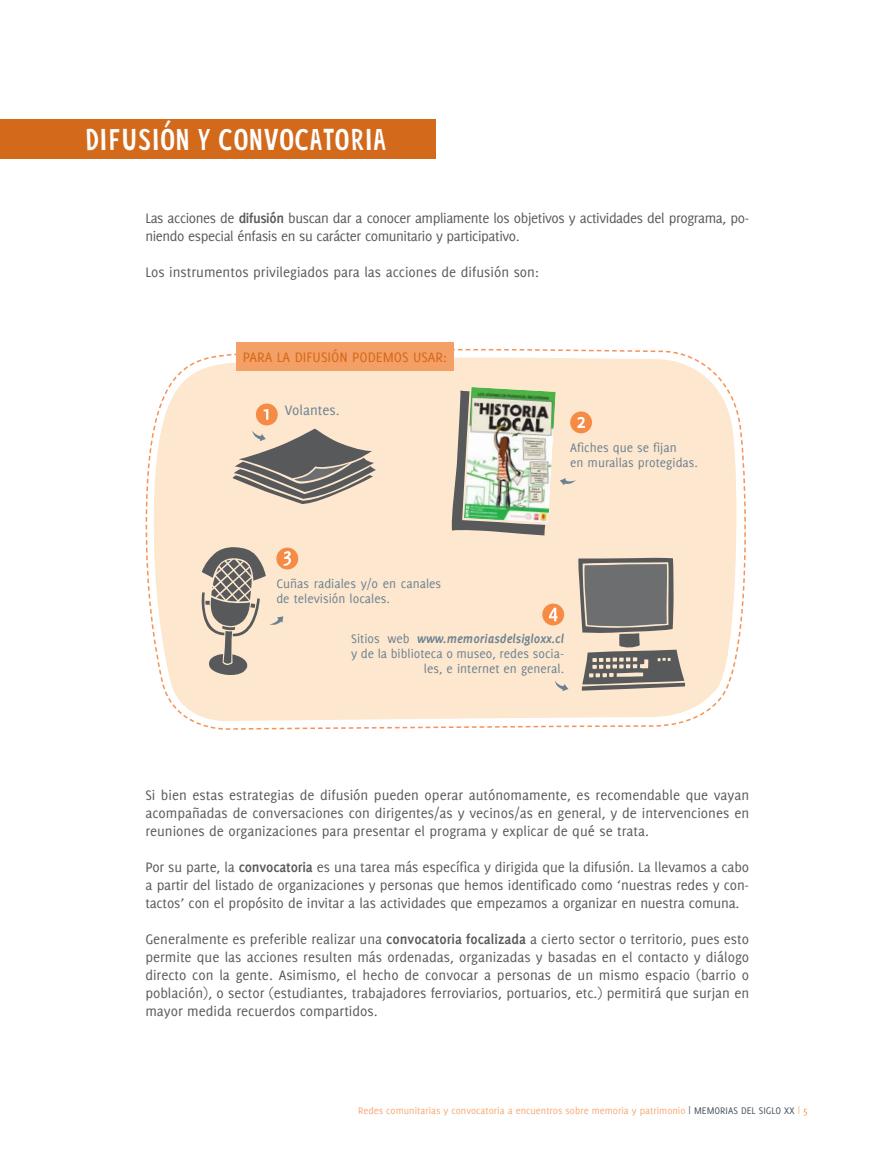
<style>
.page{position:relative;width:893px;height:1149px;background:#fff}
.page>*{position:absolute;margin:0;border:0;box-sizing:border-box;transform-origin:0 0}
.t1{font:30px "Espantamales";letter-spacing:.04em;color:#fff}
.t2{font:15px/18px "Delicious";letter-spacing:-.01em;color:#58595b;text-align:justify}
.t3{font:15px "Delicious";color:#d3691b}
.t4{font:15px "Delicious";color:#6b8192}
.t5{font:13.5px/15px "Delicious";color:#6b8192}
.t6{font:10.5px "Delicious";color:#f5a972}
.s1{font-weight:700}
.s2{font-weight:700;font-style:italic}
.s3{color:#4c5760}
.s4{color:#f39557}
</style>
<div class="page">
<div style="left:0;top:119px;width:436px;height:39px;background:#d3691b"></div>
<div style="left:236px;top:343px;width:217px;height:28px;background:#f49f65"></div>
<svg style="left:145px;top:345px;width:601px;height:385px;background:#ead8c3"></svg>
<h1 class="t1" style="left:85px;top:122px;width:303px">DIFUSIÓN Y CONVOCATORIA</h1>
<p class="t2" style="left:145px;top:210px;width:605px">Las acciones de <span class="s1">difusión</span> buscan dar a conocer ampliamente los objetivos y actividades del programa, po&shy;niendo especial énfasis en su carácter comunitario y participativo.</p>
<p class="t2" style="left:145px;top:264px;width:395px">Los instrumentos privilegiados para las acciones de difusión son:</p>
<p class="t3" style="left:243px;top:351px;width:206px">PARA LA DIFUSIÓN PODEMOS USAR:</p>
<p class="t4" style="left:285px;top:404px;width:56px">Volantes.</p>
<p class="t5" style="left:276px;top:577px;width:166px">Cuñas radiales y/o en canales de televisión locales.</p>
<p class="t5" style="left:570px;top:441px;width:129px">Afiches que se fijan<br>en murallas protegidas.</p>
<p class="t5" style="left:351px;top:632px;width:214px;text-align:right">Sitios web <span class="s2">www.memoriasdelsigloxx.cl </span>y de la biblioteca o museo, redes socia&shy;les, e internet en general.</p>
<p class="t2" style="left:145px;top:786px;width:605px">Si bien estas estrategias de difusión pueden operar autónomamente, es recomendable que vayan acompañadas de conversaciones con dirigentes/as y vecinos/as en general, y de intervenciones en reuniones de organizaciones para presentar el programa y explicar de qué se trata.</p>
<p class="t2" style="left:145px;top:858px;width:605px">Por su parte, la <span class="s1">convocatoria</span> es una tarea más específica y dirigida que la difusión. La llevamos a cabo a partir del listado de organizaciones y personas que hemos identificado como ‘nuestras redes y con&shy;tactos’ con el propósito de invitar a las actividades que empezamos a organizar en nuestra comuna.</p>
<p class="t2" style="left:145px;top:930px;width:605px">Generalmente es preferible realizar una <span class="s1">convocatoria focalizada</span> a cierto sector o territorio, pues esto permite que las acciones resulten más ordenadas, organizadas y basadas en el contacto y diálogo directo con la gente. Asimismo, el hecho de convocar a personas de un mismo espacio (barrio o población), o sector (estudiantes, trabajadores ferroviarios, portuarios, etc.) permitirá que surjan en mayor medida recuerdos compartidos.</p>
<p class="t6" style="left:358px;top:1105px;width:451px">Redes comunitarias y convocatoria a encuentros sobre memoria y patrimonio <span class="s3">| MEMORIAS DEL SIGLO XX</span> | <span class="s4">5</span></p>
</div>
